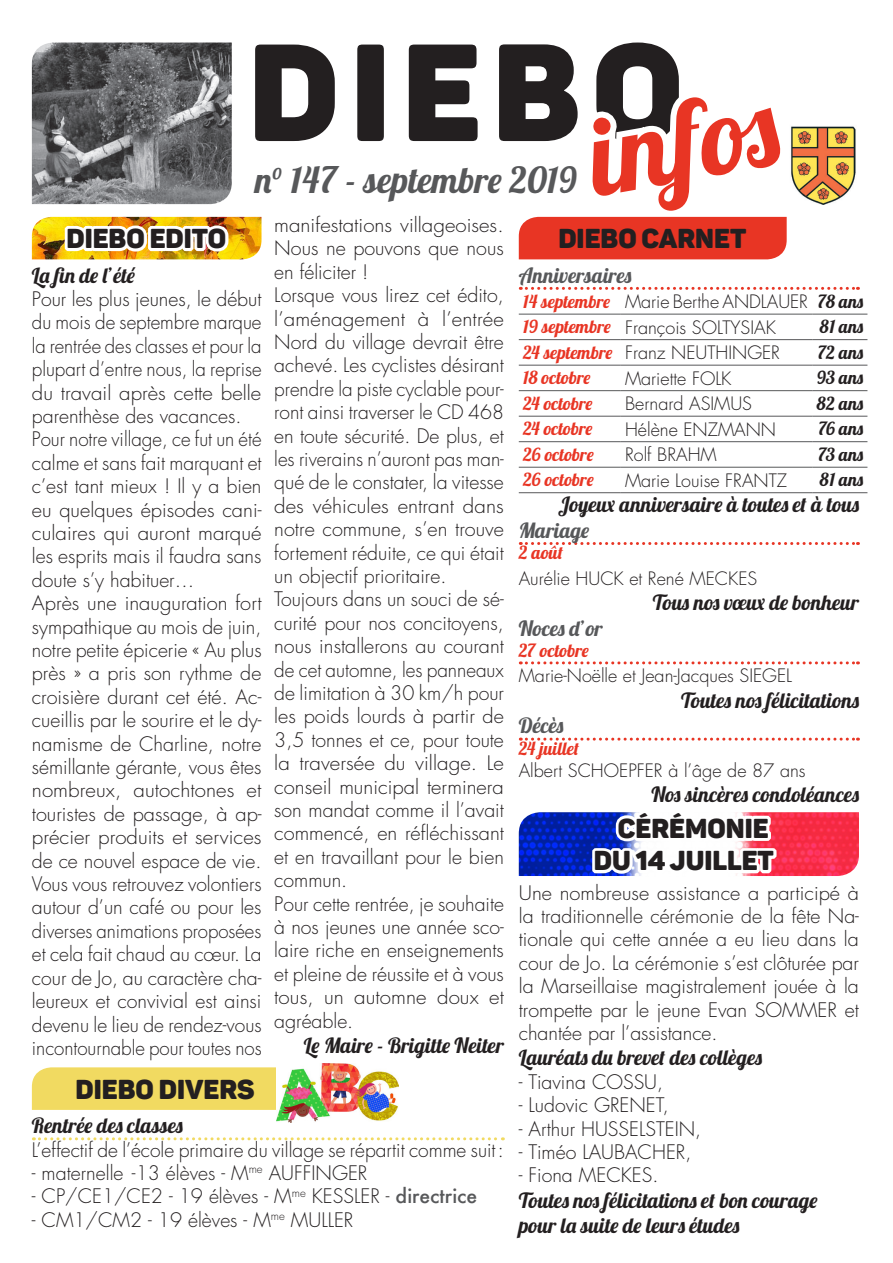
<style>
.page{position:relative;width:893px;height:1263px;background:#fff}
.page>*{position:absolute;margin:0;border:0;box-sizing:border-box;transform-origin:0 0}
.t1{font:108px "Lobster 1.4";color:#e83524}
.t2{font:36px "Lobster 1.4";color:#57585a}
.t3{font:27px "Panton Black Caps";color:#231f20}
.t4{font:21px/25.2px "Lobster 1.4";color:#231f20}
.t5{font:21px "Lobster 1.4";letter-spacing:.02em;color:#231f20}
.t6{font:21px "Lobster 1.4";color:#57585a}
.t7{font:300 19.5px/23.4px "Futura CE";color:#231f20;text-align:justify}
.t8{font:300 19.5px/23.4px "Futura CE";color:#231f20;text-align:justify;scale:.96 1}
.t9{font:300 19.5px/23.4px "Futura";color:#231f20;text-align:justify}
.t10{font:300 19.5px/23.4px "Futura CE";color:#231f20;text-align:justify;scale:1.05 1}
.t11{font:300 18px "Futura";color:#231f20}
.t12{font:18px "Lobster 1.4";color:#e83524}
.t13{font:18px "Lobster 1.4";letter-spacing:.05em;color:#231f20}
.t14{font:18px "Lobster 1.4";letter-spacing:.02em;color:#e83524}
.s1{font-family:"Futura"}
.s2{font-family:"Futura";font-weight:500;color:#57585a}
</style>
<div class="page">
<img style="left:32px;top:43px;width:200px;height:161px">
<svg style="left:520px;top:738px;width:338px;height:3px"></svg>
<svg style="left:520px;top:287px;width:338px;height:3px"></svg>
<hr style="left:519px;top:314px;width:102px;height:1px;background:#57585a">
<hr style="left:621px;top:314px;width:191px;height:1px;background:#57585a">
<hr style="left:812px;top:314px;width:55px;height:1px;background:#57585a">
<hr style="left:519px;top:339px;width:102px;height:1px;background:#57585a">
<hr style="left:621px;top:339px;width:191px;height:1px;background:#57585a">
<hr style="left:812px;top:339px;width:55px;height:1px;background:#57585a">
<hr style="left:519px;top:365px;width:102px;height:1px;background:#57585a">
<hr style="left:621px;top:365px;width:191px;height:1px;background:#57585a">
<hr style="left:812px;top:365px;width:55px;height:1px;background:#57585a">
<hr style="left:519px;top:390px;width:102px;height:1px;background:#57585a">
<hr style="left:621px;top:390px;width:191px;height:1px;background:#57585a">
<hr style="left:812px;top:390px;width:55px;height:1px;background:#57585a">
<hr style="left:519px;top:416px;width:102px;height:1px;background:#57585a">
<hr style="left:621px;top:416px;width:191px;height:1px;background:#57585a">
<hr style="left:812px;top:416px;width:55px;height:1px;background:#57585a">
<hr style="left:519px;top:441px;width:102px;height:1px;background:#57585a">
<hr style="left:621px;top:441px;width:191px;height:1px;background:#57585a">
<hr style="left:812px;top:441px;width:55px;height:1px;background:#57585a">
<hr style="left:519px;top:467px;width:102px;height:1px;background:#57585a">
<hr style="left:621px;top:467px;width:191px;height:1px;background:#57585a">
<hr style="left:812px;top:467px;width:55px;height:1px;background:#57585a">
<hr style="left:519px;top:492px;width:102px;height:1px;background:#57585a">
<hr style="left:621px;top:492px;width:191px;height:1px;background:#57585a">
<hr style="left:812px;top:492px;width:55px;height:1px;background:#57585a">
<img style="left:791px;top:126px;width:65px;height:78px">
<svg style="left:255px;top:43px;width:532px;height:216px"></svg>
<svg style="left:520px;top:661px;width:338px;height:3px"></svg>
<svg style="left:520px;top:542px;width:338px;height:3px"></svg>
<img style="left:32px;top:217px;width:229px;height:42px">
<img style="left:62px;top:223px;width:169px;height:32px">
<img style="left:519px;top:812px;width:340px;height:64px">
<svg style="left:589px;top:812px;width:190px;height:64px"></svg>
<svg style="left:33px;top:1137px;width:470px;height:3px"></svg>
<div style="left:32px;top:1067px;width:244px;height:43px;background:#f1da61"></div>
<img style="left:276px;top:1063px;width:123px;height:60px">
<p class="t1" style="left:577px;top:90px;width:161px;rotate:-10deg">infos</p>
<p class="t2" style="left:255px;top:157px;width:323px">n° 147 - septembre 2019</p>
<p class="t3" style="left:66px;top:221px;width:161px">DIEBO EDITO</p>
<p class="t4" style="left:32px;top:262px;width:105px">La fin de l’été</p>
<p class="t7" style="left:32px;top:287px;width:231px">Pour les plus jeunes, le début du mois de septembre marque la rentrée des classes et pour la plupart d’entre nous, la reprise du travail après cette belle parenthèse des vacances.</p>
<p class="t8" style="left:32px;top:428px;width:241px">Pour notre village, ce fut un été calme et sans fait marquant et c’est tant mieux ! Il y a bien eu quelques épisodes cani&shy;culaires qui auront marqué les esprits mais il faudra sans doute s’y habituer…</p>
<p class="t7" style="left:32px;top:592px;width:231px">Après une inauguration fort sympathique au mois de juin, notre petite épicerie « Au plus près » a pris son rythme de croisière durant cet été. Ac&shy;cueillis par le sourire et le dy&shy;namisme de Charline, notre sémillante gérante, vous êtes nombreux, autochtones et touristes de passage, à ap&shy;précier produits et services de ce nouvel espace de vie.<br>Vous vous retrouvez volontiers autour d’un café ou pour les diverses animations proposées et cela fait chaud au cœur. La cour de Jo, au caractère cha&shy;leureux et convivial est ainsi devenu le lieu de rendez-vous incontournable pour toutes nos</p>
<p class="t3" style="left:76px;top:1072px;width:181px">DIEBO DIVERS</p>
<p class="t10" style="left:274px;top:213px;width:220px">manifestations villageoises.<br>Nous ne pouvons que nous en féliciter !</p>
<p class="t7" style="left:274px;top:283px;width:231px">Lorsque vous lirez cet édito, l’aménagement à l’entrée Nord du village devrait être achevé. Les cyclistes désirant prendre la piste cyclable pour&shy;ront ainsi traverser le CD 468 en toute sécurité. De plus, et les riverains n’auront pas man&shy;qué de le constater, la vitesse des véhicules entrant dans notre commune, s’en trouve fortement réduite, ce qui était un objectif prioritaire.</p>
<p class="t7" style="left:274px;top:588px;width:231px">Toujours dans un souci de sé&shy;curité pour nos concitoyens, nous installerons au courant de cet automne, les panneaux de limitation à 30 km/h pour les poids lourds à partir de 3,5 tonnes et ce, pour toute la traversée du village. Le conseil municipal terminera son mandat comme il l’avait commencé, en réfléchissant et en travaillant pour le bien <span class="s1">commun.</span></p>
<p class="t9" style="left:274px;top:892px;width:231px">Pour cette rentrée, je souhaite à nos jeunes une année sco&shy;laire riche en enseignements et pleine de réussite et à vous tous, un automne doux et agréable.</p>
<p class="t4" style="left:304px;top:1032px;width:201px">Le Maire - Brigitte Neiter</p>
<p class="t5" style="left:32px;top:1112px;width:152px">Rentrée des classes</p>
<p class="t7" style="left:32px;top:1138px;width:473px">L’effectif de l’école primaire du village se répartit comme suit:</p>
<p class="t7" style="left:32px;top:1161px;width:337px">- maternelle -13 élèves - M<sup>me</sup> AUFFINGER</p>
<p class="t7" style="left:32px;top:1185px;width:447px">- CP/CE1/CE2 - 19 élèves - M<sup>me</sup> KESSLER - <span class="s2">directrice</span></p>
<p class="t7" style="left:32px;top:1208px;width:323px">- CM1/CM2 - 19 élèves - M<sup>me</sup> MULLER</p>
<p class="t3" style="left:558px;top:221px;width:190px">DIEBO CARNET</p>
<p class="t6" style="left:519px;top:262px;width:114px">Anniversaires</p>
<p class="t12" style="left:523px;top:290px;width:88px">14 septembre</p>
<p class="t11" style="left:625px;top:290px;width:184px">Marie Berthe ANDLAUER</p>
<p class="t13" style="left:818px;top:290px;width:46px">78 ans</p>
<p class="t12" style="left:523px;top:315px;width:89px">19 septembre</p>
<p class="t11" style="left:625px;top:316px;width:152px">François SOLTYSIAK</p>
<p class="t13" style="left:820px;top:315px;width:45px">81 ans</p>
<p class="t12" style="left:523px;top:341px;width:91px">24 septembre</p>
<p class="t11" style="left:625px;top:341px;width:156px">Franz NEUTHINGER</p>
<p class="t13" style="left:818px;top:341px;width:47px">72 ans</p>
<p class="t12" style="left:523px;top:366px;width:69px">18 octobre</p>
<p class="t11" style="left:625px;top:367px;width:108px">Mariette FOLK</p>
<p class="t13" style="left:817px;top:366px;width:48px">93 ans</p>
<p class="t12" style="left:523px;top:392px;width:71px">24 octobre</p>
<p class="t11" style="left:625px;top:392px;width:128px">Bernard ASIMUS</p>
<p class="t13" style="left:817px;top:392px;width:48px">82 ans</p>
<p class="t12" style="left:523px;top:417px;width:71px">24 octobre</p>
<p class="t11" style="left:625px;top:418px;width:152px">Hélène ENZMANN</p>
<p class="t13" style="left:819px;top:417px;width:46px">76 ans</p>
<p class="t12" style="left:523px;top:443px;width:72px">26 octobre</p>
<p class="t11" style="left:625px;top:443px;width:93px">Rolf BRAHM</p>
<p class="t13" style="left:818px;top:443px;width:46px">73 ans</p>
<p class="t12" style="left:523px;top:468px;width:72px">26 octobre</p>
<p class="t11" style="left:625px;top:469px;width:163px">Marie Louise FRANTZ</p>
<p class="t13" style="left:820px;top:468px;width:45px">81 ans</p>
<p class="t4" style="left:558px;top:492px;width:302px">Joyeux anniversaire à toutes et à tous</p>
<p class="t6" style="left:519px;top:517px;width:72px">Mariage</p>
<p class="t12" style="left:519px;top:541px;width:46px">2 août</p>
<p class="t11" style="left:519px;top:566px;width:240px">Aurélie HUCK et René MECKES</p>
<p class="t4" style="left:653px;top:589px;width:208px">Tous nos vœux de bonheur</p>
<p class="t6" style="left:519px;top:614px;width:86px">Noces d’or</p>
<p class="t12" style="left:519px;top:639px;width:71px">27 octobre</p>
<p class="t11" style="left:519px;top:664px;width:275px">Marie-Noëlle et Jean-Jacques SIEGEL</p>
<p class="t4" style="left:681px;top:687px;width:179px">Toutes nos félicitations</p>
<p class="t6" style="left:519px;top:712px;width:46px">Décès</p>
<p class="t14" style="left:519px;top:737px;width:62px">24 juillet</p>
<p class="t11" style="left:519px;top:758px;width:288px">Albert SCHOEPFER à l’âge de 87 ans</p>
<p class="t4" style="left:652px;top:781px;width:209px">Nos sincères condoléances</p>
<p class="t3" style="left:618px;top:811px;width:152px">CÉRÉMONIE</p>
<p class="t3" style="left:594px;top:843px;width:181px">DU 14 JUILLET</p>
<p class="t7" style="left:519px;top:881px;width:342px">Une nombreuse assistance a participé à la traditionnelle cérémonie de la fête Na&shy;tionale qui cette année a eu lieu dans la cour de Jo. La cérémonie s’est clôturée par la Marseillaise magistralement jouée à la trompette par le jeune Evan SOMMER et chantée par l’assistance.</p>
<p class="t5" style="left:519px;top:1044px;width:245px">Lauréats du brevet des collèges</p>
<p class="t7" style="left:519px;top:1070px;width:146px">- Tiavina COSSU,</p>
<p class="t7" style="left:519px;top:1093px;width:151px">- Ludovic GRENET,</p>
<p class="t7" style="left:519px;top:1117px;width:184px">- Arthur HUSSELSTEIN,</p>
<p class="t7" style="left:519px;top:1140px;width:174px">- Timéo LAUBACHER,</p>
<p class="t7" style="left:519px;top:1164px;width:141px">- Fiona MECKES.</p>
<p class="t4" style="left:519px;top:1187px;width:300px">Toutes nos félicitations et bon courage pour la suite de leurs études</p>
</div>
